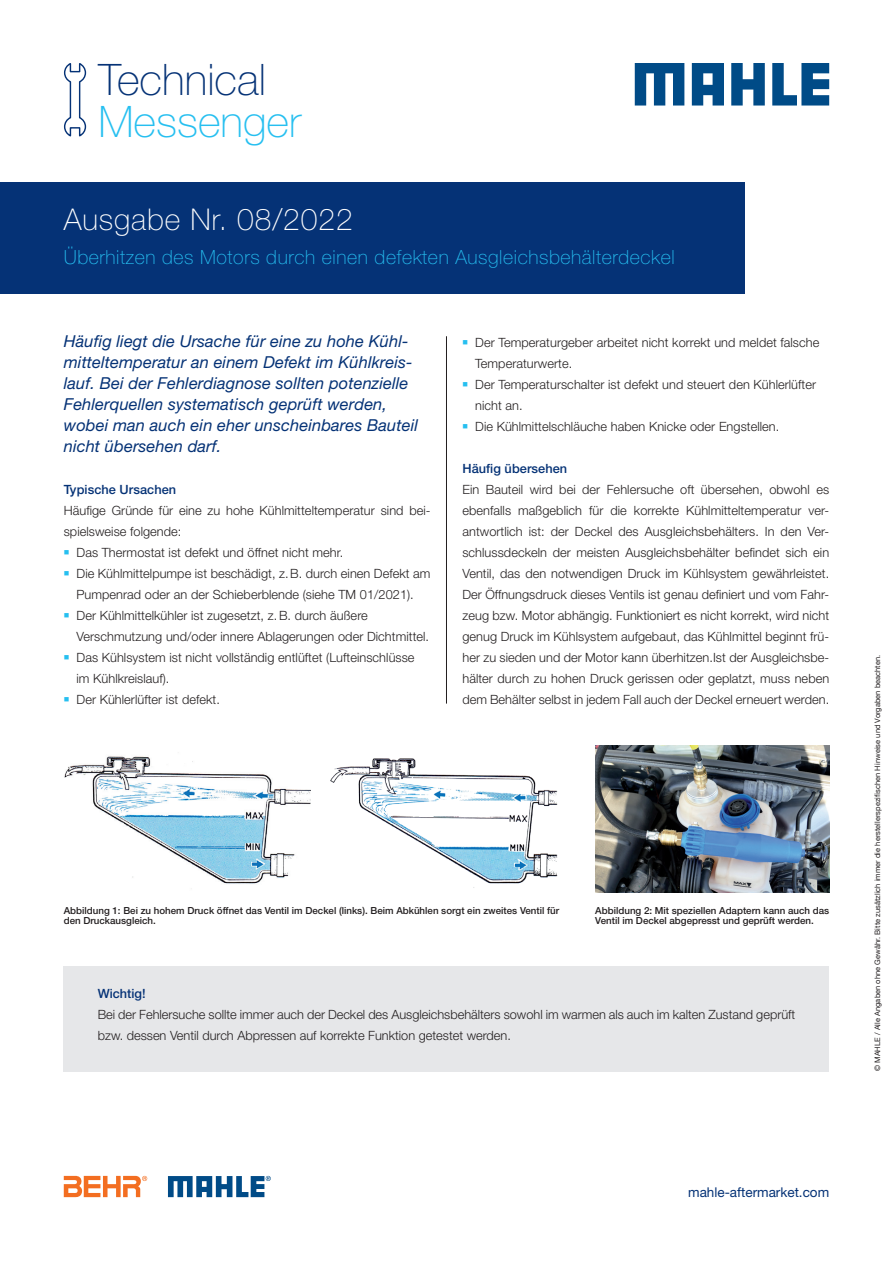
<style>
.page{position:relative;width:893px;height:1263px;background:#fff}
.page>*{position:absolute;margin:0;border:0;box-sizing:border-box;transform-origin:0 0}
.t1{font:100 43.5px "Helvetica Neue LT Pro";color:#053276}
.t2{font:100 43.5px "Helvetica Neue LT Pro";color:#26bff0}
.t3{font:100 30px "Helvetica Neue LT Pro";letter-spacing:.03em;color:#fff}
.t4{font:100 19.5px "Helvetica Neue LT Pro";letter-spacing:.03em;color:#26bff0}
.t5{font:italic 16.5px/21px "Helvetica Neue LT Pro";letter-spacing:.005em;color:#053276}
.t6{font:13.5px "Helvetica Neue LT Pro";color:#053276}
.t7{font:300 12.75px/21px "Helvetica Neue LT Pro";letter-spacing:.005em;color:#231f20}
.t8{font:500 12.75px "Helvetica Neue LT Pro";letter-spacing:.005em;color:#053276}
.t9{font:500 9.75px/10.5px "Helvetica Neue LT Pro";color:#231f20}
.t10{font:7.5px "Helvetica Neue LT Com";letter-spacing:.005em;color:#231f20}
.s1{color:#26bff0}
</style>
<div class="page">
<svg style="left:64px;top:63px;width:23px;height:74px"></svg>
<hr style="left:446px;top:336px;width:1px;height:368px;background:#231f20">
<div style="left:0;top:183px;width:744px;height:111px;background:#053276"></div>
<div style="left:64px;top:966px;width:765px;height:105px;background:#e6e7e9"></div>
<svg style="left:168px;top:1176px;width:103px;height:21px"></svg>
<svg style="left:64px;top:1175px;width:83px;height:22px"></svg>
<img style="left:64px;top:756px;width:246px;height:133px">
<img style="left:330px;top:758px;width:228px;height:130px">
<img style="left:595px;top:746px;width:234px;height:147px">
<svg style="left:635px;top:63px;width:49px;height:43px"></svg>
<svg style="left:731px;top:63px;width:34px;height:43px"></svg>
<svg style="left:772px;top:63px;width:57px;height:43px"></svg>
<svg style="left:692px;top:63px;width:32px;height:43px"></svg>
<h1 class="t1" style="left:98px;top:53px;width:169px">Technical</h1>
<h1 class="t2" style="left:98px;top:95px;width:204px">Messenger</h1>
<h2 class="t3" style="left:64px;top:201px;width:290px">Ausgabe Nr. 08/2022</h2>
<h3 class="t4" style="left:64px;top:245px;width:613px">Überhitzen des Motors durch einen defekten Ausgleichsbehälterdeckel</h3>
<p class="t5" style="left:64px;top:330px;width:356px">Häufig liegt die Ursache für eine zu hohe Kühl&shy;mitteltemperatur an einem Defekt im Kühlkreis&shy;lauf. Bei der Fehlerdiagnose sollten potenzielle Fehlerquellen systematisch geprüft werden, wobei man auch ein eher unscheinbares Bauteil nicht übersehen darf.</p>
<p class="t8" style="left:64px;top:481px;width:114px">Typische Ursachen</p>
<p class="t7" style="left:64px;top:499px;width:368px">Häufige Gründe für eine zu hohe Kühlmitteltemperatur sind bei&shy;spielsweise folgende:</p>
<p class="t7" style="left:64px;top:541px;width:281px"><span class="s1">■</span> Das Thermostat ist defekt und öffnet nicht mehr.</p>
<p class="t7" style="left:64px;top:562px;width:368px;text-align:center"><span class="s1">■</span> Die Kühlmittelpumpe ist beschädigt, z. B. durch einen Defekt am<br>Pumpenrad oder an der Schieberblende (siehe TM 01/2021).</p>
<p class="t7" style="left:77px;top:604px;width:354px;text-indent:-13px"><span class="s1">■</span> Der Kühlmittelkühler ist zugesetzt, z. B. durch äußere<br>Verschmutzung und/oder innere Ablagerungen oder Dichtmittel.</p>
<p class="t7" style="left:77px;top:646px;width:340px;text-indent:-13px"><span class="s1">■</span> Das Kühlsystem ist nicht vollständig entlüftet (Lufteinschlüsse im Kühlkreislauf).</p>
<p class="t7" style="left:64px;top:688px;width:158px"><span class="s1">■</span> Der Kühlerlüfter ist defekt.</p>
<p class="t7" style="left:475px;top:331px;width:346px;text-indent:-13px"><span class="s1">■</span> Der Temperaturgeber arbeitet nicht korrekt und meldet falsche<br>Temperaturwerte.</p>
<p class="t7" style="left:475px;top:373px;width:342px;text-indent:-13px"><span class="s1">■</span> Der Temperaturschalter ist defekt und steuert den Kühlerlüfter nicht an.</p>
<p class="t7" style="left:462px;top:415px;width:318px"><span class="s1">■</span> Die Kühlmittelschläuche haben Knicke oder Engstellen.</p>
<p class="t8" style="left:462px;top:460px;width:106px">Häufig übersehen</p>
<p class="t7" style="left:462px;top:478px;width:368px;text-align:justify">Ein Bauteil wird bei der Fehlersuche oft übersehen, obwohl es ebenfalls maßgeblich für die korrekte Kühlmitteltemperatur ver&shy;antwortlich ist: der Deckel des Ausgleichsbehälters. In den Ver&shy;schlussdeckeln der meisten Ausgleichsbehälter befindet sich ein Ventil, das den notwendigen Druck im Kühlsystem gewährleistet.<br>Der Öffnungsdruck dieses Ventils ist genau definiert und vom Fahr&shy;zeug bzw. Motor abhängig. Funktioniert es nicht korrekt, wird nicht genug Druck im Kühlsystem aufgebaut, das Kühlmittel beginnt frü&shy;her zu sieden und der Motor kann überhitzen.Ist der Ausgleichsbe&shy;hälter durch zu hohen Druck gerissen oder geplatzt, muss neben dem Behälter selbst in jedem Fall auch der Deckel erneuert werden.</p>
<p class="t9" style="left:64px;top:905px;width:497px">Abbildung 1: Bei zu hohem Druck öffnet das Ventil im Deckel (links). Beim Abkühlen sorgt ein zweites Ventil für den Druckausgleich.</p>
<p class="t9" style="left:595px;top:905px;width:235px">Abbildung 2: Mit speziellen Adaptern kann auch das<br>Ventil im Deckel abgepresst und geprüft werden.</p>
<p class="t8" style="left:98px;top:985px;width:49px">Wichtig!</p>
<p class="t7" style="left:98px;top:1003px;width:699px">Bei der Fehlersuche sollte immer auch der Deckel des Ausgleichsbehälters sowohl im warmen als auch im kalten Zustand geprüft bzw. dessen Ventil durch Abpressen auf korrekte Funktion getestet werden.</p>
<p class="t10" style="left:873px;top:1071px;width:418px;rotate:-90deg">© MAHLE / Alle Angaben ohne Gewähr. Bitte zusätzlich immer die herstellerspezifischen Hinweise und Vorgaben beachten.</p>
<p class="t6" style="left:688px;top:1184px;width:143px">mahle-aftermarket.com</p>
</div>
